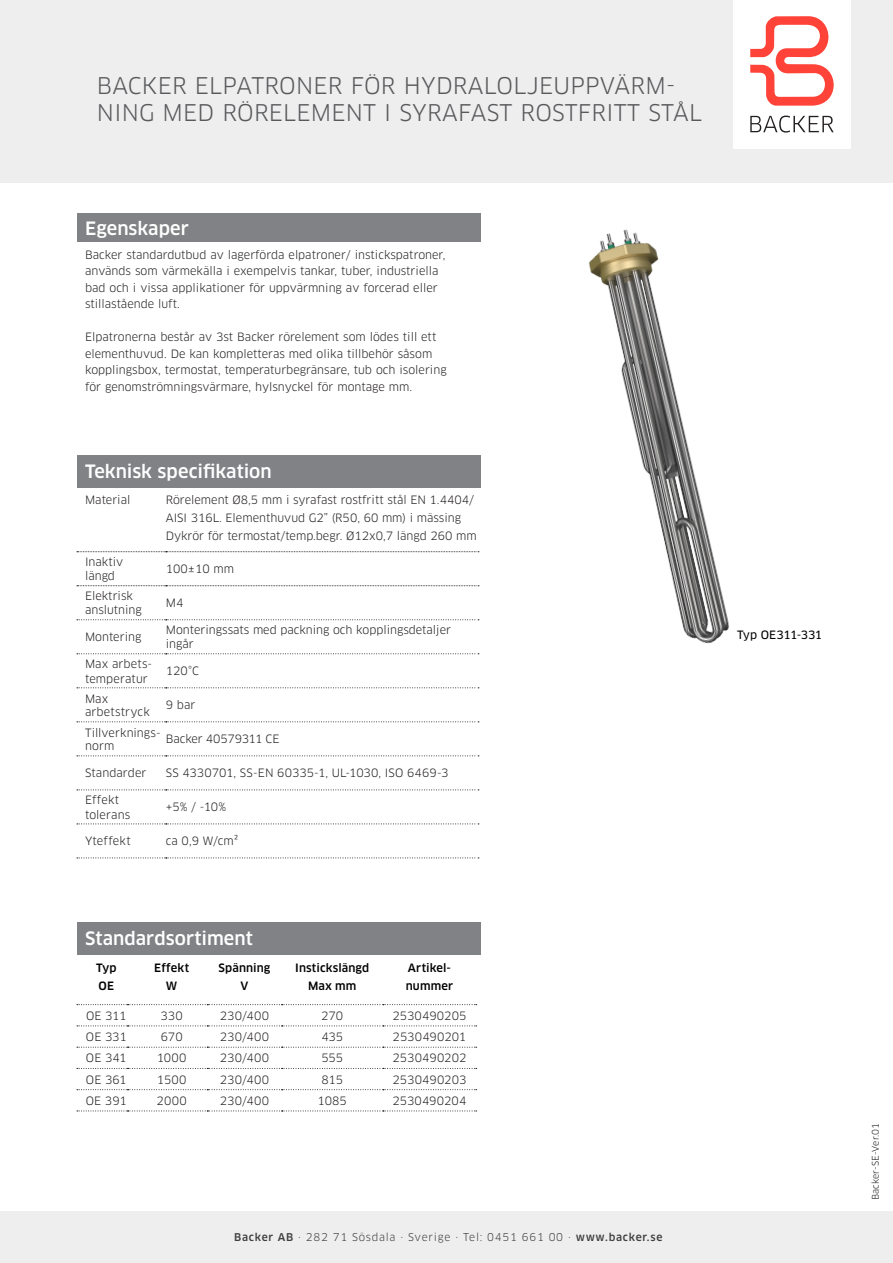
<style>
.page{position:relative;width:893px;height:1263px;background:#fff}
.page>*{position:absolute;margin:0;border:0;box-sizing:border-box;transform-origin:0 0}
.t1{font:22.5px/27px "Clan Pro";letter-spacing:.01em;color:#58595b}
.Grå_rubrik_-_vit_tex{font:500 18px "Clan Pro";color:#fff}
.tabtext_rad_1{font:11.25px/16.5px "Clan Pro";color:#231f20}
.tekn_spec_2017{font:11.25px "Clan Pro";letter-spacing:.01em;color:#231f20}
.tekn_spec_2017-2{font:500 11.25px "Clan Pro";letter-spacing:.01em;color:#000}
.Bildtext_2017{font:11.25px "Clan Pro News";letter-spacing:-.02em;color:#000}
.t2{font:10.5px "Clan Pro";letter-spacing:.07em;color:#3e3e3f}
.t3{font:9px "Clan Pro";letter-spacing:.015em;color:#231f20}
.s1{font-weight:500}
</style>
<div class="page">
<div style="left:0;top:0;width:893px;height:182px;background:#eeeeef"></div>
<div style="left:734px;top:0;width:117px;height:148px;background:#fff"></div>
<svg style="left:750px;top:116px;width:84px;height:17px"></svg>
<svg style="left:750px;top:16px;width:84px;height:90px"></svg>
<div style="left:0;top:1211px;width:893px;height:52px;background:#eeeeef"></div>
<div style="left:77px;top:455px;width:403px;height:32px;background:#808285"></div>
<div style="left:77px;top:213px;width:403px;height:28px;background:#808285"></div>
<svg style="left:77px;top:1004px;width:400px;height:1px"></svg>
<svg style="left:77px;top:1025px;width:400px;height:1px"></svg>
<svg style="left:77px;top:1047px;width:400px;height:1px"></svg>
<svg style="left:77px;top:1068px;width:400px;height:1px"></svg>
<svg style="left:77px;top:1089px;width:400px;height:1px"></svg>
<svg style="left:77px;top:1110px;width:400px;height:1px"></svg>
<svg style="left:77px;top:619px;width:402px;height:1px"></svg>
<svg style="left:77px;top:653px;width:402px;height:1px"></svg>
<svg style="left:77px;top:687px;width:402px;height:1px"></svg>
<svg style="left:77px;top:721px;width:402px;height:1px"></svg>
<svg style="left:77px;top:755px;width:402px;height:1px"></svg>
<svg style="left:77px;top:789px;width:402px;height:1px"></svg>
<svg style="left:77px;top:823px;width:402px;height:1px"></svg>
<svg style="left:77px;top:857px;width:402px;height:1px"></svg>
<svg style="left:77px;top:551px;width:402px;height:1px"></svg>
<svg style="left:77px;top:585px;width:402px;height:1px"></svg>
<div style="left:77px;top:923px;width:403px;height:32px;background:#808285"></div>
<img style="left:588px;top:229px;width:141px;height:415px">
<p class="t1" style="left:97px;top:72px;width:607px">BACKER ELPATRONER FÖR HYDRALOLJEUPPVÄRM-<br>NING MED RÖRELEMENT I SYRAFAST ROSTFRITT STÅL</p>
<p class="Grå_rubrik_-_vit_tex" style="left:85px;top:218px;width:105px">Egenskaper</p>
<p class="tabtext_rad_1" style="left:85px;top:246px;width:362px">Backer standardutbud av lagerförda elpatroner/ instickspatroner, används som värmekälla i exempelvis tankar, tuber, industriella bad och i vissa applikationer för uppvärmning av forcerad eller stillastående luft.</p>
<p class="tabtext_rad_1" style="left:85px;top:329px;width:363px">Elpatronerna består av 3st Backer rörelement som lödes till ett elementhuvud. De kan kompletteras med olika tillbehör såsom kopplingsbox, termostat, temperaturbegränsare, tub och isolering för genomströmningsvärmare, hylsnyckel för montage mm.</p>
<p class="Grå_rubrik_-_vit_tex" style="left:85px;top:460px;width:188px">Teknisk specifikation</p>
<p class="tabtext_rad_1" style="left:85px;top:492px;width:47px">Material</p>
<p class="tabtext_rad_1" style="left:166px;top:491px;width:312px;line-height:18px">Rörelement Ø8,5 mm i syrafast rostfritt stål EN 1.4404/<br>AISI 316L. Elementhuvud G2” (R50, 60 mm) i mässing<br>Dykrör för termostat/temp.begr. Ø12x0,7 längd 260 mm</p>
<p class="tabtext_rad_1" style="left:85px;top:554px;width:40px">Inaktiv</p>
<p class="tabtext_rad_1" style="left:85px;top:567px;width:31px">längd</p>
<p class="tabtext_rad_1" style="left:166px;top:561px;width:70px">100±10 mm</p>
<p class="tabtext_rad_1" style="left:85px;top:590px;width:58px;line-height:13.5px">Elektrisk anslutning</p>
<p class="tabtext_rad_1" style="left:166px;top:595px;width:19px">M4</p>
<p class="tabtext_rad_1" style="left:85px;top:629px;width:58px">Montering</p>
<p class="tabtext_rad_1" style="left:166px;top:624px;width:287px;line-height:13.5px">Monteringssats med packning och kopplingsdetaljer ingår</p>
<p class="tabtext_rad_1" style="left:85px;top:656px;width:69px;line-height:15px">Max arbets&shy;temperatur</p>
<p class="tabtext_rad_1" style="left:166px;top:663px;width:35px">120°C</p>
<p class="tabtext_rad_1" style="left:85px;top:690px;width:25px">Max</p>
<p class="tabtext_rad_1" style="left:85px;top:704px;width:66px">arbetstryck</p>
<p class="tabtext_rad_1" style="left:166px;top:697px;width:31px">9 bar</p>
<p class="tabtext_rad_1" style="left:85px;top:724px;width:77px">Tillverknings-</p>
<p class="tabtext_rad_1" style="left:85px;top:738px;width:31px">norm</p>
<p class="tabtext_rad_1" style="left:166px;top:731px;width:115px">Backer 40579311 CE</p>
<p class="tabtext_rad_1" style="left:85px;top:765px;width:63px">Standarder</p>
<p class="tabtext_rad_1" style="left:166px;top:765px;width:284px">SS 4330701, SS-EN 60335-1, UL-1030, ISO 6469-3</p>
<p class="tabtext_rad_1" style="left:85px;top:791px;width:36px">Effekt</p>
<p class="tabtext_rad_1" style="left:85px;top:806px;width:47px">tolerans</p>
<p class="tabtext_rad_1" style="left:166px;top:799px;width:62px">+5% / -10%</p>
<p class="tabtext_rad_1" style="left:85px;top:833px;width:47px">Yteffekt</p>
<p class="tabtext_rad_1" style="left:166px;top:833px;width:74px">ca 0,9 W/cm²</p>
<p class="Grå_rubrik_-_vit_tex" style="left:85px;top:928px;width:169px">Standardsortiment</p>
<p class="tekn_spec_2017-2" style="left:96px;top:961px;width:22px">Typ</p>
<p class="tekn_spec_2017-2" style="left:99px;top:979px;width:17px">OE</p>
<p class="tekn_spec_2017-2" style="left:154px;top:961px;width:37px">Effekt</p>
<p class="tekn_spec_2017-2" style="left:166px;top:979px;width:13px">W</p>
<p class="tekn_spec_2017-2" style="left:219px;top:961px;width:53px">Spänning</p>
<p class="tekn_spec_2017-2" style="left:241px;top:979px;width:9px">V</p>
<p class="tekn_spec_2017-2" style="left:295px;top:961px;width:75px">Instickslängd</p>
<p class="tekn_spec_2017-2" style="left:308px;top:979px;width:50px">Max mm</p>
<p class="tekn_spec_2017-2" style="left:408px;top:961px;width:45px">Artikel-</p>
<p class="tekn_spec_2017-2" style="left:406px;top:979px;width:49px">nummer</p>
<p class="tekn_spec_2017" style="left:86px;top:1009px;width:42px">OE 311</p>
<p class="tekn_spec_2017" style="left:161px;top:1009px;width:24px">330</p>
<p class="tekn_spec_2017" style="left:220px;top:1009px;width:51px">230/400</p>
<p class="tekn_spec_2017" style="left:321px;top:1009px;width:24px">270</p>
<p class="tekn_spec_2017" style="left:392px;top:1009px;width:76px">2530490205</p>
<p class="tekn_spec_2017" style="left:86px;top:1030px;width:42px">OE 331</p>
<p class="tekn_spec_2017" style="left:161px;top:1030px;width:24px">670</p>
<p class="tekn_spec_2017" style="left:220px;top:1030px;width:51px">230/400</p>
<p class="tekn_spec_2017" style="left:321px;top:1030px;width:23px">435</p>
<p class="tekn_spec_2017" style="left:393px;top:1030px;width:75px">2530490201</p>
<p class="tekn_spec_2017" style="left:86px;top:1051px;width:42px">OE 341</p>
<p class="tekn_spec_2017" style="left:157px;top:1051px;width:31px">1000</p>
<p class="tekn_spec_2017" style="left:220px;top:1051px;width:51px">230/400</p>
<p class="tekn_spec_2017" style="left:321px;top:1051px;width:23px">555</p>
<p class="tekn_spec_2017" style="left:392px;top:1051px;width:75px">2530490202</p>
<p class="tekn_spec_2017" style="left:86px;top:1073px;width:42px">OE 361</p>
<p class="tekn_spec_2017" style="left:157px;top:1073px;width:31px">1500</p>
<p class="tekn_spec_2017" style="left:220px;top:1073px;width:51px">230/400</p>
<p class="tekn_spec_2017" style="left:321px;top:1073px;width:23px">815</p>
<p class="tekn_spec_2017" style="left:392px;top:1073px;width:75px">2530490203</p>
<p class="tekn_spec_2017" style="left:86px;top:1094px;width:42px">OE 391</p>
<p class="tekn_spec_2017" style="left:157px;top:1094px;width:32px">2000</p>
<p class="tekn_spec_2017" style="left:220px;top:1094px;width:51px">230/400</p>
<p class="tekn_spec_2017" style="left:318px;top:1094px;width:31px">1085</p>
<p class="tekn_spec_2017" style="left:392px;top:1094px;width:76px">2530490204</p>
<p class="Bildtext_2017" style="left:737px;top:628px;width:87px">Typ OE311-331</p>
<p class="t2" style="left:234px;top:1230px;width:430px"><span class="s1">Backer AB</span> · 282 71 Sösdala · Sverige · Tel: 0451 661 00 · <span class="s1">www.backer.se</span></p>
<p class="t3" style="left:870px;top:1200px;width:79px;rotate:-90deg">Backer-SE-Ver.01</p>
</div>
